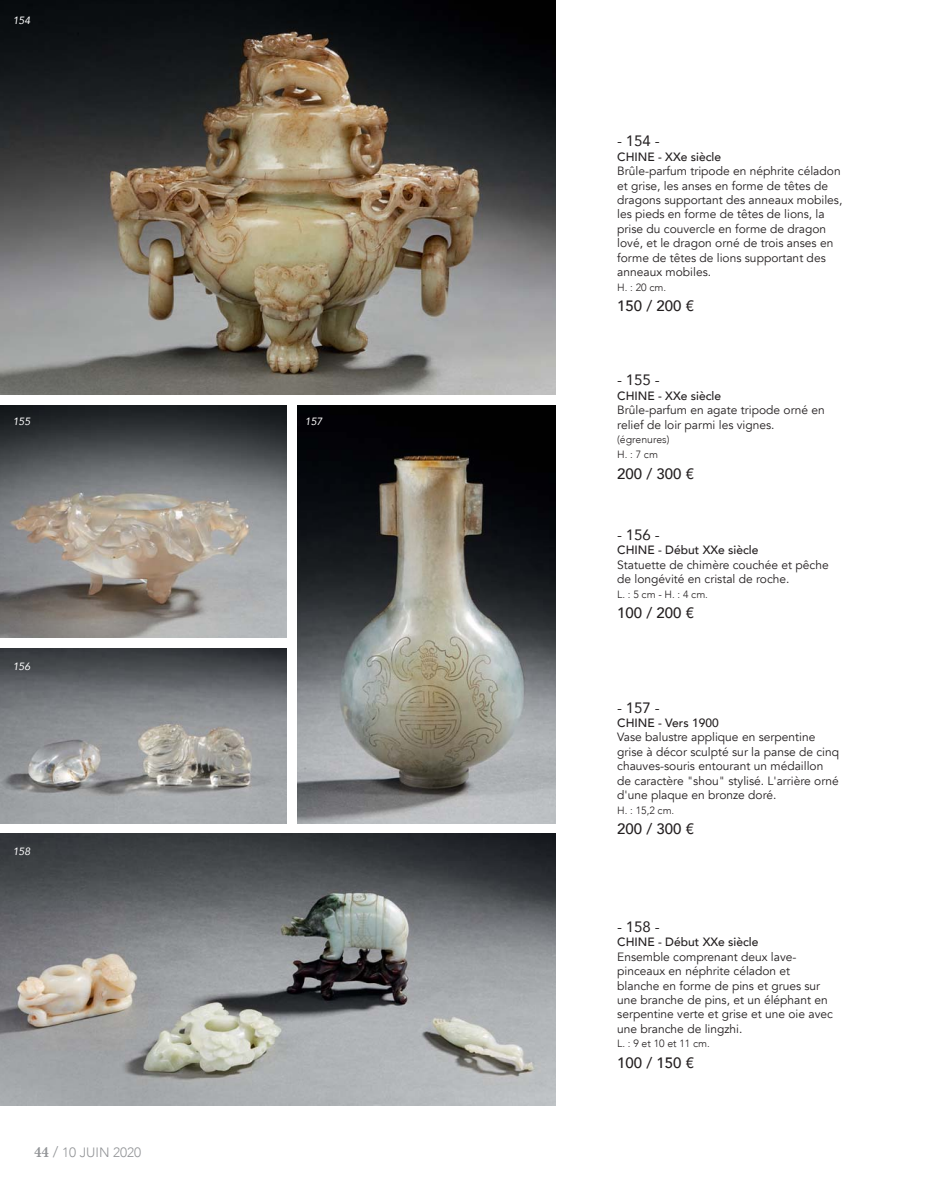
<style>
.page{position:relative;width:936px;height:1191px;background:#fff}
.page>*{position:absolute;margin:0;border:0;box-sizing:border-box;transform-origin:0 0}
.t1{font:500 15px "Avenir";color:#231f20}
.t2{font:15px "Avenir";color:#231f20}
.t3{font:300 13.5px "Avenir";color:#939598}
.t4{font:12px/14.4px "Avenir";color:#231f20}
.t5{font:500 12px "Avenir";color:#231f20}
.t6{font:300 10.5px/14.7px "Avenir";color:#231f20}
.t7{font:italic 10.5px "Avenir";color:#fff}
.s1{font-family:"Baskerville";font-weight:600;font-size:15px}
.s2{font-size:15px}
</style>
<div class="page">
<img style="left:0;top:648px;width:286px;height:175px">
<img style="left:0;top:405px;width:286px;height:232px">
<img style="left:297px;top:405px;width:258px;height:418px">
<img style="left:0;top:0;width:555px;height:395px">
<img style="left:0;top:833px;width:555px;height:273px">
<p class="t7" style="left:13px;top:13px;width:19px">154</p>
<p class="t7" style="left:13px;top:415px;width:19px">155</p>
<p class="t7" style="left:13px;top:659px;width:19px">156</p>
<p class="t7" style="left:13px;top:844px;width:19px">158</p>
<p class="t3" style="left:34px;top:1143px;width:109px"><span class="s1">44</span> <span class="s2">/</span> 10 JUIN 2020</p>
<p class="t7" style="left:305px;top:415px;width:19px">157</p>
<p class="t2" style="left:617px;top:131px;width:44px">- 154 -</p>
<p class="t5" style="left:617px;top:149px;width:105px">CHINE - XXe siècle</p>
<p class="t4" style="left:617px;top:164px;width:226px">Brûle-parfum tripode en néphrite céladon et grise, les anses en forme de têtes de dragons supportant des anneaux mobiles, les pieds en forme de têtes de lions, la prise du couvercle en forme de dragon lové, et le dragon orné de trois anses en forme de têtes de lions supportant des anneaux mobiles.</p>
<p class="t6" style="left:617px;top:280px;width:50px">H. : 20 cm.</p>
<p class="t1" style="left:617px;top:296px;width:78px">150 / 200 €</p>
<p class="t2" style="left:617px;top:370px;width:44px">- 155 -</p>
<p class="t5" style="left:617px;top:388px;width:105px">CHINE - XXe siècle</p>
<p class="t4" style="left:617px;top:403px;width:209px">Brûle-parfum en agate tripode orné en relief de loir parmi les vignes.</p>
<p class="t6" style="left:617px;top:433px;width:54px">(égrenures)<br>H. : 7 cm</p>
<p class="t1" style="left:617px;top:463px;width:78px">200 / 300 €</p>
<p class="t2" style="left:617px;top:525px;width:44px">- 156 -</p>
<p class="t5" style="left:617px;top:542px;width:143px">CHINE - Début XXe siècle</p>
<p class="t4" style="left:617px;top:558px;width:213px">Statuette de chimère couchée et pêche de longévité en cristal de roche.</p>
<p class="t6" style="left:617px;top:587px;width:92px">L. : 5 cm - H. : 4 cm.</p>
<p class="t1" style="left:617px;top:603px;width:78px">100 / 200 €</p>
<p class="t2" style="left:617px;top:697px;width:44px">- 157 -</p>
<p class="t5" style="left:617px;top:715px;width:103px">CHINE - Vers 1900</p>
<p class="t4" style="left:617px;top:730px;width:223px">Vase balustre applique en serpentine grise à décor sculpté sur la panse de cinq chauves-souris entourant un médaillon de caractère "shou" stylisé. L'arrière orné d'une plaque en bronze doré.</p>
<p class="t6" style="left:617px;top:803px;width:59px">H. : 15,2 cm.</p>
<p class="t1" style="left:617px;top:819px;width:78px">200 / 300 €</p>
<p class="t2" style="left:617px;top:917px;width:44px">- 158 -</p>
<p class="t5" style="left:617px;top:934px;width:143px">CHINE - Début XXe siècle</p>
<p class="t4" style="left:617px;top:949px;width:217px">Ensemble comprenant deux lave&shy;pinceaux en néphrite céladon et blanche en forme de pins et grues sur une branche de pins, et un éléphant en serpentine verte et grise et une oie avec une branche de lingzhi.</p>
<p class="t6" style="left:617px;top:1036px;width:94px">L. : 9 et 10 et 11 cm.</p>
<p class="t1" style="left:617px;top:1053px;width:78px">100 / 150 €</p>
</div>
